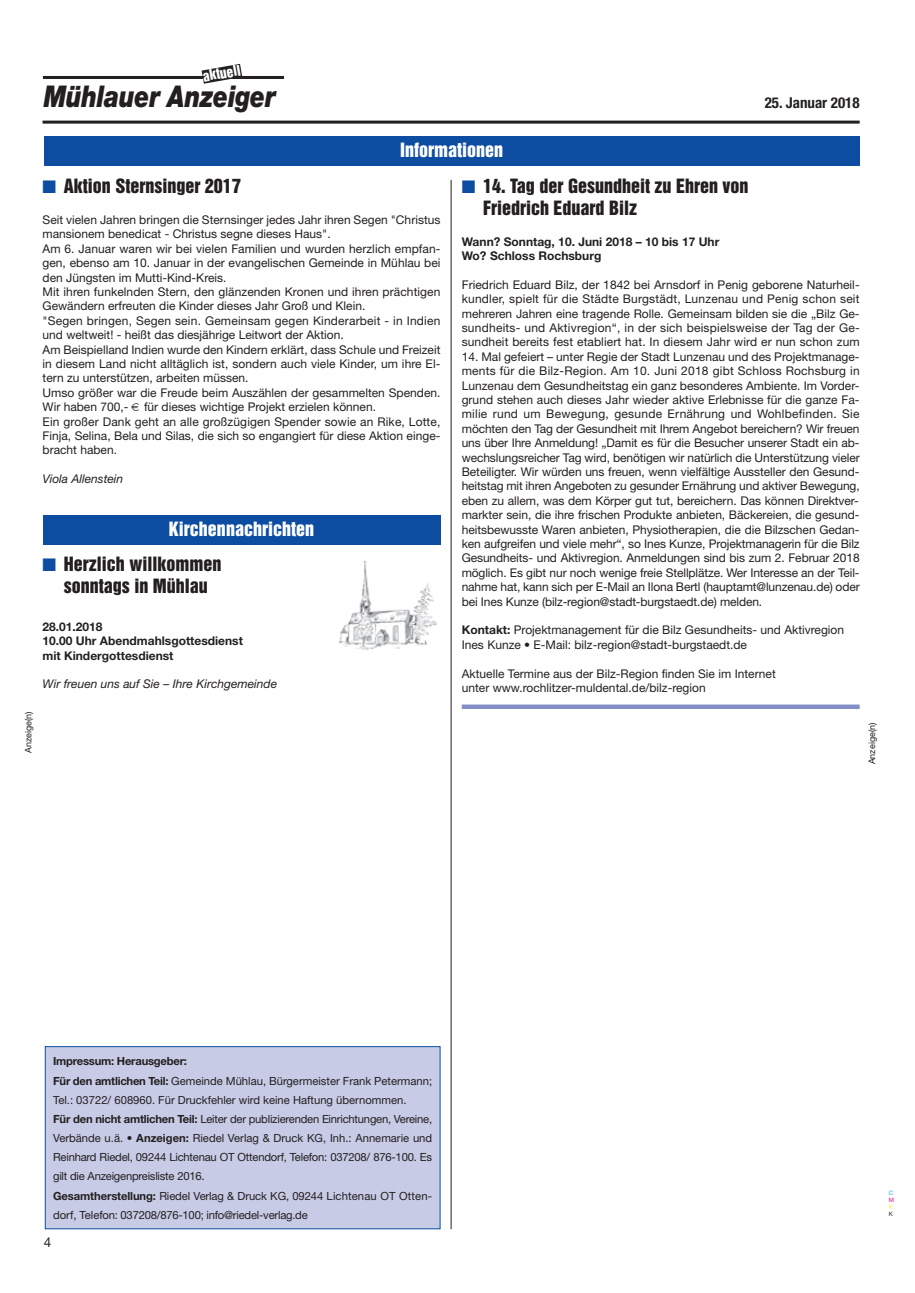
<style>
.page{position:relative;width:915px;height:1293px;background:#fff}
.page>*{position:absolute;margin:0;border:0;box-sizing:border-box;transform-origin:0 0}
.t1{font:italic 900 30px "Helvetica Neue";letter-spacing:-.01em;color:#231f20;scale:.8 1}
.t2{font:18px/22.4px "Helvetica Inserat";color:#231f20}
.t3{font:18px "Helvetica Inserat";color:#fff}
.t4{font:700 condensed 15px "Helvetica Neue";color:#231f20}
.t5{font:13.5px "Helvetica Inserat";color:#fff}
.t6{font:13.5px "Helvetica Neue";color:#231f20}
.t7{font:12px/14.4px "Helvetica Neue";color:#231f20}
.t8{font:700 12px/14.4px "Helvetica Neue";color:#231f20}
.t9{font:italic 12px "Helvetica Neue";color:#231f20}
.t10{font:11.25px/19.2px "Helvetica Neue";letter-spacing:-.01em;color:#231f20}
.t11{font:9px "Helvetica Neue";color:#231f20}
.t12{font:6px "Helvetica Neue";color:#00aeef}
.t13{font:6px "Helvetica Neue";color:#ed028c}
.t14{font:6px "Helvetica Neue";color:#fff101}
.t15{font:6px "Helvetica Neue";color:#231f20}
.s1{color:#0d4da1}
.s2{font-weight:700}
</style>
<div class="page">
<hr style="left:43px;top:121px;width:816px;height:3px;background:#231f20">
<hr style="left:43px;top:76px;width:241px;height:3px;background:#231f20">
<svg style="left:201px;top:64px;width:41px;height:20px"></svg>
<div style="left:44px;top:136px;width:815px;height:30px;background:#0d4da1"></div>
<div style="left:46px;top:1047px;width:393px;height:181px;background:#c7cbe6"></div>
<div style="left:45px;top:1046px;width:395px;height:183px;border:1px solid #0d4da1"></div>
<img style="left:338px;top:560px;width:99px;height:90px">
<div style="left:43px;top:515px;width:397px;height:29px;background:#0d4da1"></div>
<div style="left:461px;top:704px;width:398px;height:5px;background:#838fc7"></div>
<hr style="left:450px;top:180px;width:1px;height:1049px;background:#231f20">
<p class="t5" style="left:202px;top:71px;width:40px;rotate:-10deg">aktuell</p>
<h1 class="t1" style="left:44px;top:85px;width:291px">Mühlauer Anzeiger</h1>
<p class="t4" style="left:764px;top:98px;width:96px">25. Januar 2018</p>
<p class="t11" style="left:25px;top:753px;width:43px;rotate:-90deg">Anzeige(n)</p>
<h2 class="t3" style="left:400px;top:143px;width:105px">Informationen</h2>
<h2 class="t2" style="left:43px;top:176px;width:200px"><span class="s1">■</span> Aktion Sternsinger 2017</h2>
<p class="t7" style="left:43px;top:214px;width:399px">Seit vielen Jahren bringen die Sternsinger jedes Jahr ihren Segen "Christus mansionem benedicat - Christus segne dieses Haus".<br>Am 6. Januar waren wir bei vielen Familien und wurden herzlich empfan&shy;gen, ebenso am 10. Januar in der evangelischen Gemeinde in Mühlau bei den Jüngsten im Mutti-Kind-Kreis.<br>Mit ihren funkelnden Stern, den glänzenden Kronen und ihren prächtigen Gewändern erfreuten die Kinder dieses Jahr Groß und Klein.<br>"Segen bringen, Segen sein. Gemeinsam gegen Kinderarbeit - in Indien und weltweit! - heißt das diesjährige Leitwort der Aktion.<br>Am Beispielland Indien wurde den Kindern erklärt, dass Schule und Freizeit in diesem Land nicht alltäglich ist, sondern auch viele Kinder, um ihre El&shy;tern zu unterstützen, arbeiten müssen.<br>Umso größer war die Freude beim Auszählen der gesammelten Spenden.<br>Wir haben 700,-</p>
<p class="t7" style="left:43px;top:401px;width:399px;text-indent:101px">für dieses wichtige Projekt erzielen können.<br>Ein großer Dank geht an alle großzügigen Spender sowie an Rike, Lotte, Finja, Selina, Bela und Silas, die sich so engangiert für diese Aktion einge&shy;bracht haben.</p>
<p class="t9" style="left:43px;top:474px;width:82px">Viola Allenstein</p>
<h2 class="t3" style="left:169px;top:521px;width:147px">Kirchennachrichten</h2>
<h2 class="t2" style="left:43px;top:553px;width:180px;text-align:center"><span class="s1">■</span> Herzlich willkommen sonntags in Mühlau</h2>
<p class="t8" style="left:43px;top:620px;width:202px">28.01.2018<br>10.00 Uhr Abendmahlsgottesdienst mit Kindergottesdienst</p>
<p class="t9" style="left:43px;top:680px;width:236px">Wir freuen uns auf Sie – Ihre Kirchgemeinde</p>
<h2 class="t2" style="left:483px;top:176px;width:267px;text-indent:-21px"><span class="s1">■</span> 14. Tag der Gesundheit zu Ehren von<br>Friedrich Eduard Bilz</h2>
<p class="t8" style="left:461px;top:235px;width:259px">Wann? Sonntag, 10. Juni 2018 – 10 bis 17 Uhr<br>Wo? Schloss Rochsburg</p>
<p class="t7" style="left:461px;top:278px;width:399px;text-align:justify">Friedrich Eduard Bilz, der 1842 bei Arnsdorf in Penig geborene Naturheil&shy;kundler, spielt für die Städte Burgstädt, Lunzenau und Penig schon seit mehreren Jahren eine tragende Rolle. Gemeinsam bilden sie die „Bilz Ge&shy;sundheits- und Aktivregion“, in der sich beispielsweise der Tag der Ge&shy;sundheit bereits fest etabliert hat. In diesem Jahr wird er nun schon zum</p>
<p class="t7" style="left:461px;top:350px;width:399px;text-align:justify">14. Mal gefeiert – unter Regie der Stadt Lunzenau und des Projektmanage&shy;ments für die Bilz-Region. Am 10. Juni 2018 gibt Schloss Rochsburg in Lunzenau dem Gesundheitstag ein ganz besonderes Ambiente. Im Vorder&shy;grund stehen auch dieses Jahr wieder aktive Erlebnisse für die ganze Fa&shy;milie rund um Bewegung, gesunde Ernährung und Wohlbefinden. Sie möchten den Tag der Gesundheit mit Ihrem Angebot bereichern? Wir freuen uns über Ihre Anmeldung! „Damit es für die Besucher unserer Stadt ein ab&shy;wechslungsreicher Tag wird, benötigen wir natürlich die Unterstützung vieler Beteiligter. Wir würden uns freuen, wenn vielfältige Aussteller den Gesund&shy;heitstag mit ihren Angeboten zu gesunder Ernährung und aktiver Bewegung, eben zu allem, was dem Körper gut tut, bereichern. Das können Direktver&shy;markter sein, die ihre frischen Produkte anbieten, Bäckereien, die gesund&shy;heitsbewusste Waren anbieten, Physiotherapien, die die Bilzschen Gedan&shy;ken aufgreifen und viele mehr“, so Ines Kunze, Projektmanagerin für die Bilz Gesundheits- und Aktivregion. Anmeldungen sind bis zum 2. Februar 2018 möglich. Es gibt nur noch wenige freie Stellplätze. Wer Interesse an der Teil&shy;nahme hat, kann sich per E-Mail an Ilona Bertl (hauptamt@lunzenau.de) oder bei Ines Kunze (bilz-region@stadt-burgstaedt.de) melden.</p>
<p class="t7" style="left:461px;top:624px;width:384px"><span class="s2">Kontakt:</span> Projektmanagement für die Bilz Gesundheits- und Aktivregion<br>Ines Kunze • E-Mail: bilz-region@stadt-burgstaedt.de</p>
<p class="t7" style="left:461px;top:667px;width:315px">Aktuelle Termine aus der Bilz-Region finden Sie im Internet unter www.rochlitzer-muldental.de/bilz-region</p>
<p class="t11" style="left:868px;top:764px;width:43px;rotate:-90deg">Anzeige(n)</p>
<p class="t10" style="left:53px;top:1053px;width:380px"><span class="s2">Impressum: Herausgeber:<br>Für den amtlichen Teil:</span> Gemeinde Mühlau, Bürgermeister Frank Petermann; Tel.: 03722/ 608960. Für Druckfehler wird keine Haftung übernommen.<br><span class="s2">Für den nicht amtlichen Teil:</span> Leiter der publizierenden Einrichtungen, Vereine, Verbände u.ä. • <span class="s2">Anzeigen:</span> Riedel Verlag &amp; Druck KG, Inh.: Annemarie und Reinhard Riedel, 09244 Lichtenau OT Ottendorf, Telefon: 037208/ 876-100. Es gilt die Anzeigenpreislis te 2016.<br><span class="s2">Gesamtherstellung:</span> Riedel Verlag &amp; Druck KG, 09244 Lichtenau OT Otten&shy;dorf, Telefon: 037208/876-100; info@riedel-verlag.de</p>
<p class="t6" style="left:44px;top:1237px;width:9px">4</p>
<p class="t12" style="left:888px;top:1190px;width:6px">C</p>
<p class="t13" style="left:888px;top:1197px;width:7px">M</p>
<p class="t14" style="left:888px;top:1204px;width:5px">Y</p>
<p class="t15" style="left:888px;top:1211px;width:6px">K</p>
</div>
